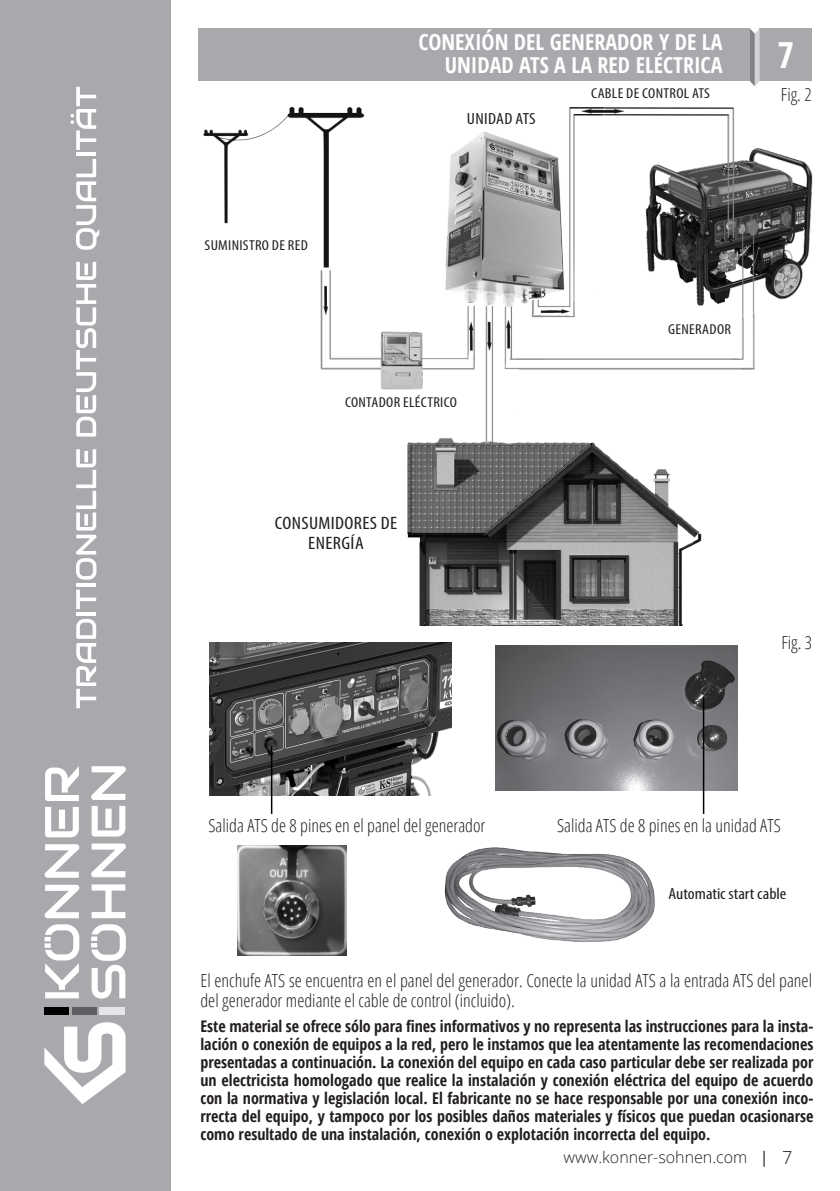
<style>
.page{position:relative;width:840px;height:1191px;background:#fff}
.page>*{position:absolute;margin:0;border:0;box-sizing:border-box;transform-origin:0 0}
.t1{font:700 condensed 36px "Open Sans";color:#fff}
.t2{font:700 condensed 22px/22px "Open Sans";color:#fff;text-align:right}
.t3{font:300 condensed 18px/20px "Open Sans";color:#231f20}
.t4{font:condensed 18px/20px "Myriad Pro";letter-spacing:.02em;color:#231f20;text-align:center;scale:1.11 1}
.t5{font:condensed 16.2px "Myriad Pro";color:#231f20;scale:1.11 1}
.t6{font:condensed 16.2px "Myriad Pro";letter-spacing:.02em;color:#231f20;scale:1.11 1}
.t7{font:700 condensed 16px/18px "Open Sans";color:#231f20;text-align:justify}
.t8{font:300 16px "Open Sans";color:#231f20}
.t9{font:condensed 14.4px "Myriad Pro";letter-spacing:.02em;color:#231f20;scale:1.11 1}
.s1{font-weight:400}
.s2{font-size:18px}
</style>
<div class="page">
<div style="left:0;top:0;width:170px;height:1191px;background:#a8a9ad"></div>
<svg style="left:76px;top:619px;width:20px;height:89px"></svg>
<hr style="left:76px;top:612px;width:20px;height:3px;background:#fff">
<svg style="left:76px;top:589px;width:20px;height:20px"></svg>
<hr style="left:76px;top:583px;width:20px;height:4px;background:#fff">
<svg style="left:76px;top:449px;width:20px;height:130px"></svg>
<svg style="left:76px;top:262px;width:20px;height:174px"></svg>
<svg style="left:76px;top:159px;width:23px;height:91px"></svg>
<hr style="left:76px;top:153px;width:20px;height:3px;background:#fff">
<svg style="left:70px;top:87px;width:26px;height:63px"></svg>
<svg style="left:44px;top:1022px;width:81px;height:82px"></svg>
<svg style="left:45px;top:884px;width:34px;height:34px"></svg>
<svg style="left:45px;top:844px;width:34px;height:33px"></svg>
<svg style="left:45px;top:807px;width:34px;height:30px"></svg>
<svg style="left:45px;top:766px;width:34px;height:35px"></svg>
<svg style="left:92px;top:884px;width:33px;height:34px"></svg>
<svg style="left:91px;top:843px;width:35px;height:34px"></svg>
<svg style="left:92px;top:806px;width:33px;height:30px"></svg>
<svg style="left:91px;top:766px;width:35px;height:34px"></svg>
<svg style="left:45px;top:924px;width:34px;height:74px"></svg>
<svg style="left:91px;top:924px;width:35px;height:74px"></svg>
<div style="left:44px;top:1007px;width:25px;height:8px;background:#000001"></div>
<div style="left:72px;top:1007px;width:24px;height:8px;background:#5f5f62"></div>
<div style="left:99px;top:1007px;width:26px;height:8px;background:#e4e5e7"></div>
<div style="left:759px;top:28px;width:52px;height:53px;background:#a8a9ad"></div>
<svg style="left:749px;top:28px;width:10px;height:43px"></svg>
<div style="left:198px;top:28px;width:551px;height:53px;background:#a8a9ad"></div>
<img style="left:203px;top:71px;width:610px;height:554px">
<img style="left:209px;top:642px;width:242px;height:154px">
<hr style="left:271px;top:746px;width:1px;height:68px;background:#000">
<img style="left:237px;top:845px;width:109px;height:110px">
<img style="left:495px;top:645px;width:242px;height:145px">
<img style="left:444px;top:847px;width:211px;height:95px">
<hr style="left:702px;top:696px;width:2px;height:118px;background:#000">
<h2 class="t2" style="left:418px;top:31px;width:305px">CONEXIÓN DEL GENERADOR Y DE LA<br>UNIDAD ATS A LA RED ELÉCTRICA</h2>
<p class="t9" style="left:204px;top:237px;width:94px">SUMINISTRO DE RED</p>
<p class="t6" style="left:466px;top:109px;width:63px">UNIDAD ATS</p>
<p class="t9" style="left:345px;top:393px;width:102px">CONTADOR ELÉCTRICO</p>
<p class="t4" style="left:275px;top:513px;width:112px">CONSUMIDORES DE<br>ENERGÍA</p>
<p class="t9" style="left:591px;top:84px;width:108px">CABLE DE CONTROL ATS</p>
<p class="t9" style="left:668px;top:320px;width:58px">GENERADOR</p>
<h1 class="t1" style="left:776px;top:30px;width:18px">7</h1>
<p class="t3" style="left:780px;top:84px;width:32px">Fig. 2</p>
<p class="t3" style="left:781px;top:631px;width:32px">Fig. 3</p>
<p class="t3" style="left:208px;top:814px;width:278px">Salida ATS de 8 pines en el panel del generador</p>
<p class="t3" style="left:556px;top:814px;width:225px">Salida ATS de 8 pines en la unidad ATS</p>
<p class="t5" style="left:668px;top:883px;width:108px">Automatic start cable</p>
<p class="t3" style="left:200px;top:969px;width:612px">El enchufe ATS se encuentra en el panel del generador. Conecte la unidad ATS a la entrada ATS del panel del generador mediante el cable de control (incluido).</p>
<p class="t7" style="left:200px;top:1016px;width:614px">Este material se ofrece sólo para fines informativos y no representa las instrucciones para la insta&shy;lación o conexión de equipos a la red, pero le instamos que lea atentamente las recomendaciones presentadas a continuación. La conexión del equipo en cada caso particular debe ser realizada por un electricista homologado que realice la instalación y conexión eléctrica del equipo de acuerdo con la normativa y legislación local. El fabricante no se hace responsable por una conexión inco&shy;rrecta del equipo, y tampoco por los posibles daños materiales y físicos que puedan ocasionarse como resultado de una instalación, conexión o explotación incorrecta del equipo.</p>
<p class="t8" style="left:563px;top:1146px;width:230px">www.konner-sohnen.com <span class="s1">|</span> <span class="s2">7</span></p>
</div>
